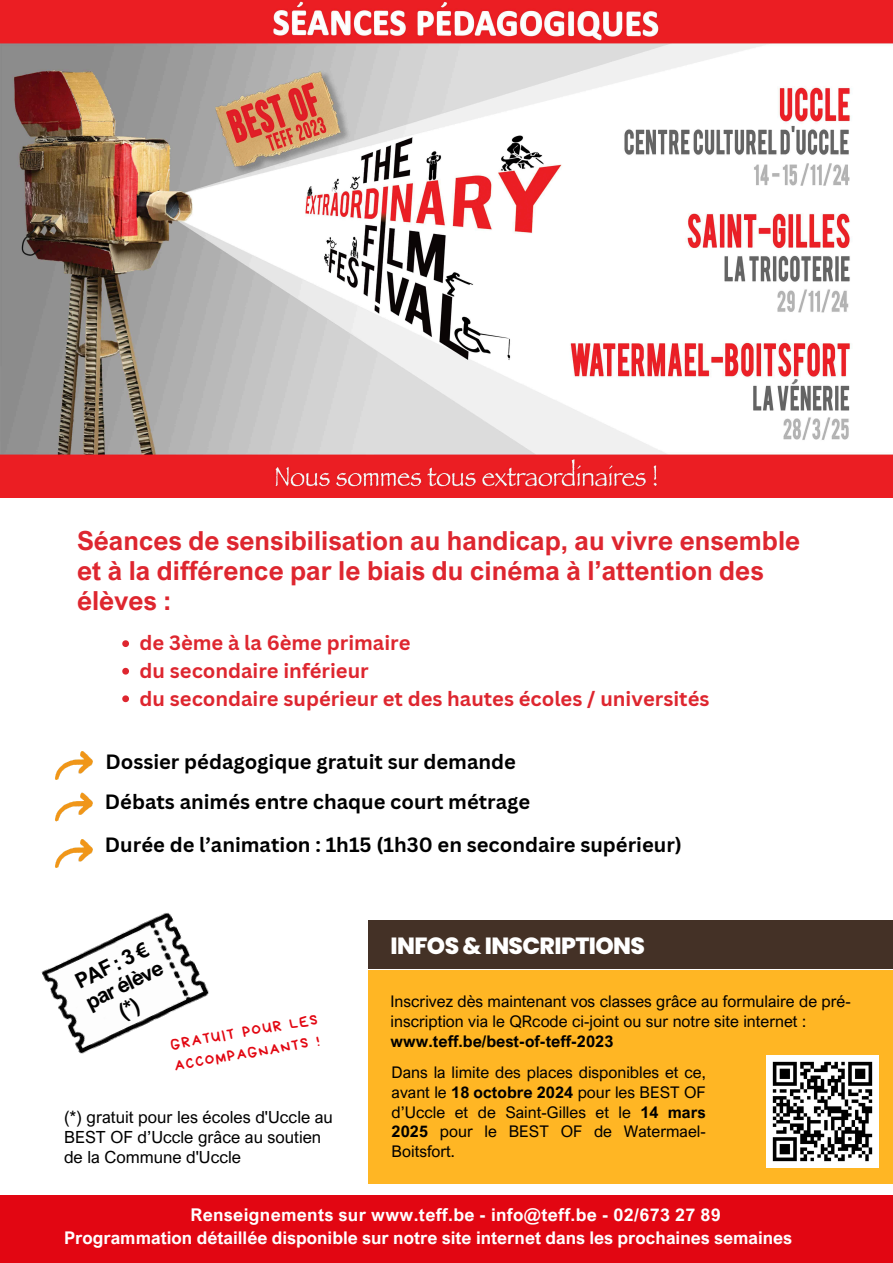
<style>
.page{position:relative;width:893px;height:1263px;background:#fff}
.page>*{position:absolute;margin:0;border:0;box-sizing:border-box;transform-origin:0 0}
.t1{font:700 26.25px/29.8px "Arial Nova";color:#de262f}
.t2{font:800 23.4px "Poppins";letter-spacing:-.025em;color:#fff}
.t3{font:700 20.92px/23px "Arial Nova";color:#000;text-align:center}
.t4{font:700 20.1px "Canva Sans";color:#000}
.t5{font:700 20.1px "Canva Sans";color:#de262f}
.t6{font:700 17.62px "Arial Nova";letter-spacing:.02em;color:#fff}
.t7{font:700 17.48px "Arial Nova";color:#fff}
.t8{font:16.73px/20.2px "Arial Nova";color:#000}
.t9{font:16.05px/19.6px "Arial Nova";color:#000}
.t10{font:15.3px "Bryndan Write";color:#e20612}
.s1{font-weight:700}
</style>
<div class="page">
<div style="left:0;top:1195px;width:893px;height:68px;background:#e20612"></div>
<img style="left:41px;top:912px;width:168px;height:142px">
<img style="left:57px;top:751px;width:36px;height:20px">
<div style="left:368px;top:970px;width:525px;height:213px;background:#ffb624"></div>
<div style="left:368px;top:920px;width:525px;height:49px;background:#443126"></div>
<img style="left:0;top:0;width:893px;height:497px">
<img style="left:55px;top:771px;width:38px;height:47px">
<img style="left:55px;top:818px;width:38px;height:50px">
<img style="left:766px;top:1056px;width:112px;height:111px">
<svg style="left:122px;top:640px;width:7px;height:7px"></svg>
<svg style="left:122px;top:668px;width:7px;height:7px"></svg>
<svg style="left:122px;top:695px;width:7px;height:7px"></svg>
<h6 class="t1" style="left:77px;top:525px;width:724px">Séances de sensibilisation au handicap, au vivre ensemble et à la différence par le biais du cinéma à l’attention des élèves :</h6>
<h3 class="t5" style="left:140px;top:629px;width:272px">de 3ème à la 6ème primaire</h3>
<p class="t5" style="left:140px;top:656px;width:231px">du secondaire inférieur</p>
<h3 class="t5" style="left:140px;top:684px;width:571px">du secondaire supérieur et des hautes écoles / universités</h3>
<p class="t4" style="left:105px;top:747px;width:412px">Dossier pédagogique gratuit sur demande</p>
<p class="t4" style="left:105px;top:787px;width:427px">Débats animés entre chaque court métrage</p>
<p class="t4" style="left:105px;top:831px;width:578px">Durée de l’animation : 1h15 (1h30 en secondaire supérieur)</p>
<h1 class="t3" style="left:71px;top:971px;width:85px;rotate:-26deg">PAF:3€ par élève (*)</h1>
<h5 class="t10" style="left:170px;top:1037px;width:150px;rotate:-10deg">GRATUIT POUR LES</h5>
<p class="t10" style="left:173px;top:1058px;width:148px;rotate:-10deg">ACCOMPAGNANTS !</p>
<h6 class="t8" style="left:64px;top:1106px;width:270px">(*) gratuit pour les écoles d'Uccle au<br>BEST OF d’Uccle grâce au soutien de la Commune d'Uccle</h6>
<p class="t2" style="left:390px;top:929px;width:256px">INFOS &amp; INSCRIPTIONS</p>
<p class="t9" style="left:390px;top:991px;width:462px">Inscrivez dès maintenant vos classes grâce au formulaire de pré&shy;inscription via le QRcode ci-joint ou sur notre site internet : <span class="s1">www.teff.be/best-of-teff-2023</span></p>
<h6 class="t9" style="left:392px;top:1062px;width:316px;text-align:justify">Dans la limite des places disponibles et ce, avant le <span class="s1">18 octobre 2024</span> pour les BEST OF d’Uccle et de Saint-Gilles et le <span class="s1">14 mars 2025</span> pour le BEST OF de Watermael-Boitsfort.</h6>
<h2 class="t6" style="left:190px;top:1204px;width:532px">Renseignements sur www.teff.be - info@teff.be - 02/673 27 89</h2>
<h3 class="t7" style="left:64px;top:1227px;width:729px">Programmation détaillée disponible sur notre site internet dans les prochaines semaines</h3>
</div>
